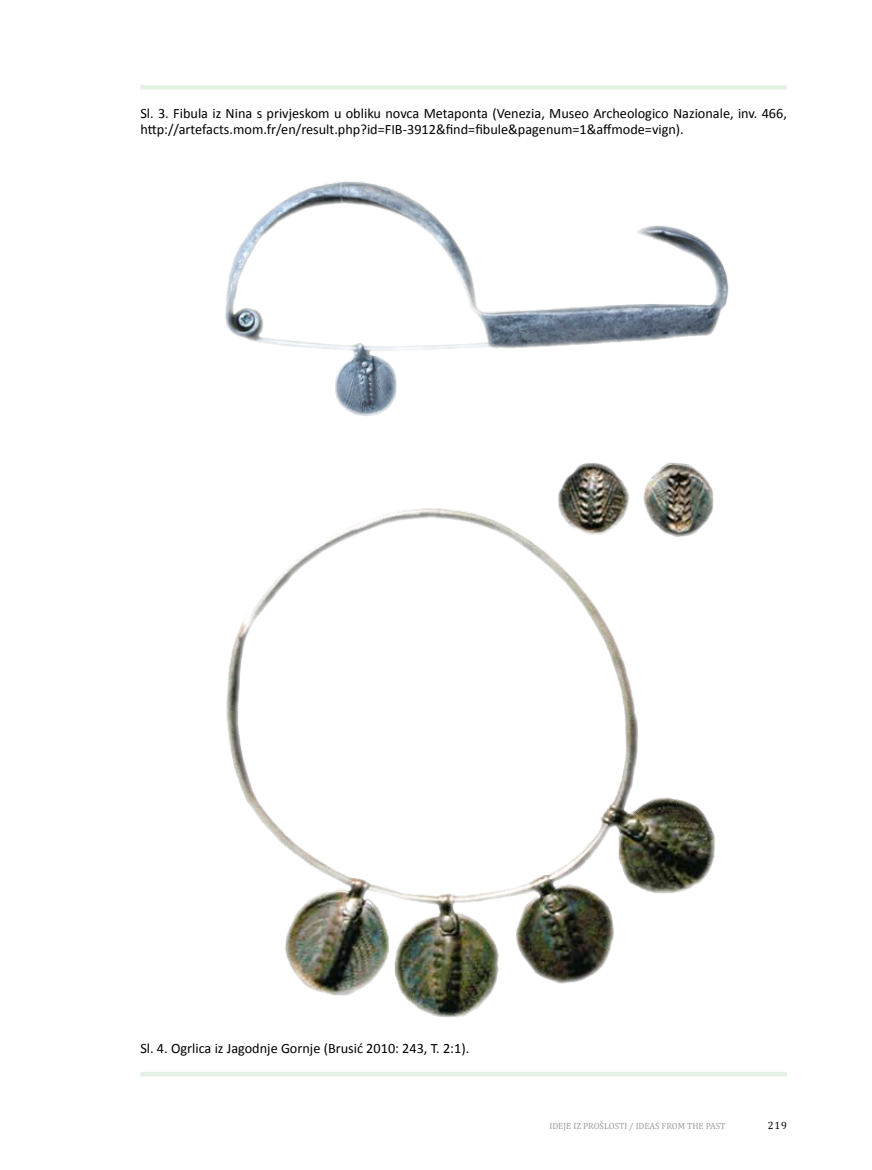
<style>
.page{position:relative;width:872px;height:1170px;background:#fff}
.page>*{position:absolute;margin:0;border:0;box-sizing:border-box;transform-origin:0 0}
.t1{font:14.25px/16.5px "Calibri";color:#000}
.t2{font:10.5px "Cambria";color:#000}
.t3{font:9px "Cambria";color:#9d9d9c}
</style>
<div class="page">
<div style="left:140px;top:85px;width:647px;height:5px;background:#e2f1e1"></div>
<div style="left:140px;top:1071px;width:647px;height:5px;background:#e2f1e1"></div>
<img style="left:225px;top:181px;width:504px;height:235px">
<img style="left:226px;top:462px;width:489px;height:555px">
<p class="t1" style="left:140px;top:105px;width:648px">Sl. 3. Fibula iz Nina s privjeskom u obliku novca Metaponta (Venezia, Museo Archeologico Nazionale, inv. 466, http://artefacts.mom.fr/en/result.php?id=FIB-3912&amp;find=fibule&amp;pagenum=1&amp;affmode=vign).</p>
<p class="t1" style="left:140px;top:1040px;width:330px">Sl. 4. Ogrlica iz Jagodnje Gornje (Brusić 2010: 243, T. 2:1).</p>
<p class="t3" style="left:549px;top:1120px;width:177px">IDEJE IZ PROŠLOSTI / IDEAS FROM THE PAST</p>
<p class="t2" style="left:768px;top:1119px;width:21px">219</p>
</div>
